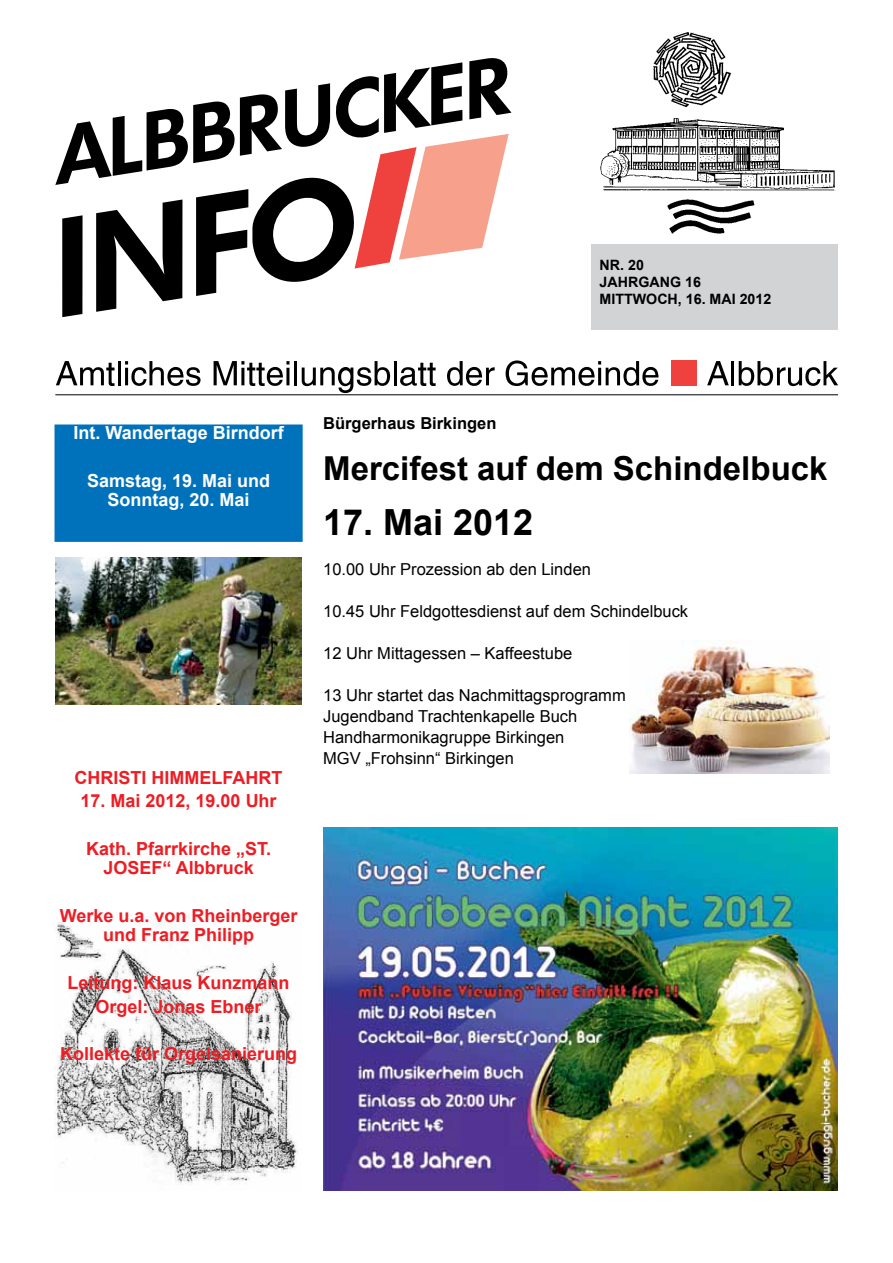
<style>
.page{position:relative;width:893px;height:1263px;background:#fff}
.page>*{position:absolute;margin:0;border:0;box-sizing:border-box;transform-origin:0 0}
.t1{font:700 36px "Arial";color:#000}
.t2{font:700 33px "Arial";color:#000}
.t3{font:700 18px/19.5px "Arial";color:#ed1d24;text-align:center}
.t4{font:700 18px/19.5px "Arial";color:#fff;text-align:center}
.t5{font:16.5px/21px "Arial";color:#000}
.t6{font:700 16.5px "Arial";color:#000}
.t7{font:700 14.25px/17.1px "Arial";color:#000}
</style>
<div class="page">
<img style="left:654px;top:33px;width:78px;height:74px">
<img style="left:600px;top:118px;width:236px;height:73px">
<img style="left:667px;top:199px;width:88px;height:35px">
<div style="left:591px;top:244px;width:247px;height:85px;background:#d1d3d4"></div>
<svg style="left:56px;top:361px;width:59px;height:25px"></svg>
<hr style="left:118px;top:361px;width:3px;height:24px;background:#000">
<svg style="left:125px;top:361px;width:76px;height:25px"></svg>
<svg style="left:214px;top:361px;width:75px;height:25px"></svg>
<hr style="left:286px;top:368px;width:3px;height:17px;background:#000">
<hr style="left:294px;top:361px;width:3px;height:24px;background:#000">
<svg style="left:302px;top:361px;width:88px;height:32px"></svg>
<hr style="left:394px;top:361px;width:3px;height:24px;background:#000">
<svg style="left:400px;top:363px;width:36px;height:23px"></svg>
<svg style="left:447px;top:361px;width:48px;height:25px"></svg>
<svg style="left:506px;top:360px;width:152px;height:26px"></svg>
<svg style="left:707px;top:361px;width:22px;height:24px"></svg>
<hr style="left:731px;top:361px;width:3px;height:24px;background:#000">
<svg style="left:739px;top:361px;width:99px;height:25px"></svg>
<div style="left:671px;top:360px;width:26px;height:25px;background:#ef413d"></div>
<hr style="left:55px;top:394px;width:783px;height:1px;background:#000">
<svg style="left:55px;top:58px;width:456px;height:259px"></svg>
<img style="left:323px;top:827px;width:515px;height:364px">
<div style="left:55px;top:425px;width:247px;height:116px;background:#0072bc"></div>
<div style="left:55px;top:424px;width:248px;height:118px;border:2px solid #0072bc"></div>
<img style="left:55px;top:557px;width:247px;height:148px">
<img style="left:55px;top:914px;width:243px;height:271px">
<img style="left:629px;top:640px;width:200px;height:133px">
<p class="t7" style="left:600px;top:257px;width:173px">NR. 20<br>Jahrgang 16<br>Mittwoch, 16. Mai 2012</p>
<p class="t4" style="left:73px;top:424px;width:212px">Int. Wandertage Birndorf</p>
<p class="t4" style="left:87px;top:471px;width:185px">Samstag, 19. Mai und<br>Sonntag, 20. Mai</p>
<p class="t3" style="left:75px;top:768px;width:209px">CHRISTI HIMMELFAHRT</p>
<p class="t3" style="left:81px;top:792px;width:198px">17. Mai 2012, 19.00 Uhr</p>
<p class="t3" style="left:86px;top:839px;width:187px">Kath. Pfarrkirche „ST.<br>JOSEF“ Albbruck</p>
<p class="t3" style="left:60px;top:906px;width:239px">Werke u.a. von Rheinberger und Franz Philipp</p>
<p class="t3" style="left:68px;top:971px;width:224px;line-height:23.7px">Leitung: Klaus Kunzmann<br>Orgel: Jonas Ebner</p>
<p class="t3" style="left:60px;top:1045px;width:239px">Kollekte für Orgelsanierung</p>
<p class="t6" style="left:323px;top:412px;width:175px">Bürgerhaus Birkingen</p>
<h2 class="t2" style="left:323px;top:446px;width:506px">Mercifest auf dem Schindelbuck</h2>
<h1 class="t1" style="left:323px;top:498px;width:212px">17. Mai 2012</h1>
<p class="t5" style="left:323px;top:559px;width:269px">10.00 Uhr Prozession ab den Linden</p>
<p class="t5" style="left:323px;top:601px;width:367px">10.45 Uhr Feldgottesdienst auf dem Schindelbuck</p>
<p class="t5" style="left:323px;top:643px;width:251px">12 Uhr Mittagessen – Kaffeestube</p>
<p class="t5" style="left:323px;top:685px;width:318px">13 Uhr startet das Nachmittagsprogramm – Jugendband Trachtenkapelle Buch Handharmonikagruppe Birkingen<br>MGV „Frohsinn“ Birkingen</p>
</div>
